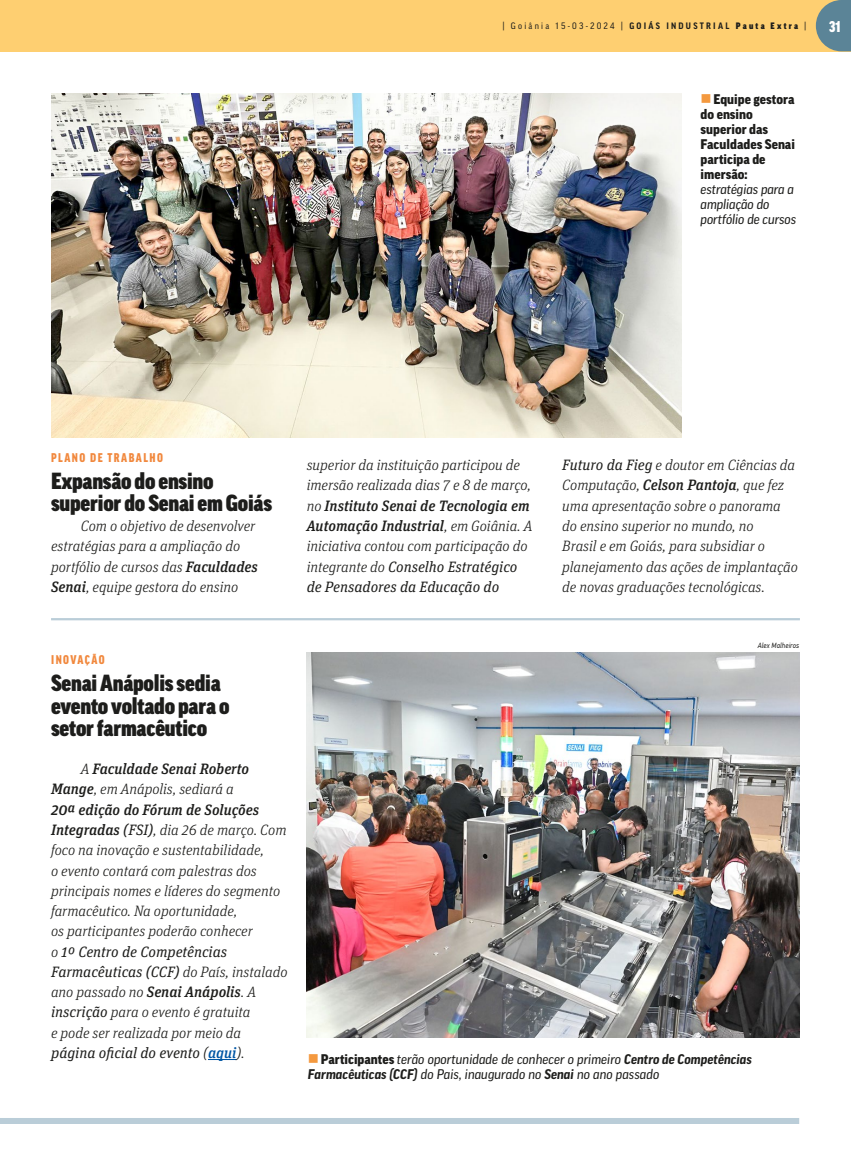
<style>
.page{position:relative;width:851px;height:1149px;background:#fff}
.page>*{position:absolute;margin:0;border:0;box-sizing:border-box;transform-origin:0 0}
.t1{font:22.5px/22.5px "Good Pro Narr Ultra";letter-spacing:-.01em;color:#1d1d1b}
.t2{font:italic 300 15px/20.2px "Unit Slab Pro";color:#1d1d1b}
.t3{font:900 condensed 15px "Good Pro";color:#fff}
.t4{font:italic 13.5px/15px "Good Pro News";color:#1d1d1b}
.t5{font:900 13.5px/15px "Good Pro";color:#1d1d1b}
.t6{font:900 condensed 13.5px "Good Headline Pro";letter-spacing:.11em;color:#f1883d}
.t7{font:9px "Good Pro Narr News";letter-spacing:.25em;color:#1d1d1b}
.t8{font:italic 7.5px "PF Din Text Pro";letter-spacing:.015em;color:#1d1d1b;scale:.9 1}
.s1{font-family:"Good Pro Narr";font-weight:700}
.s2{font-family:"Good Pro Narr Ultra"}
.s3{font-weight:500}
.s4{font-weight:400}
.s5{font-weight:500;color:#0056a4}
.s6{font-family:"Good Pro";font-weight:900;font-style:normal}
.s7{font-family:"Good Pro";font-weight:700}
</style>
<div class="page">
<div style="left:0;top:0;width:850px;height:51px;background:#fecf71"></div>
<div style="left:0;top:1117px;width:799px;height:6px;background:#bacdd8"></div>
<svg style="left:815px;top:0;width:35px;height:51px"></svg>
<img style="left:51px;top:93px;width:630px;height:344px">
<img style="left:306px;top:652px;width:493px;height:385px">
<hr style="left:51px;top:618px;width:748px;height:2px;background:#bacdd8">
<p class="t7" style="left:502px;top:21px;width:305px">| Goiânia 15-03-2024 | <span class="s1">GOIÁS INDUSTRIAL</span> <span class="s2">Pauta Extra</span> |</p>
<p class="t3" style="left:828px;top:18px;width:13px">31</p>
<p class="t5" style="left:700px;top:92px;width:96px;text-indent:13px">Equipe gestora do ensino superior das<br>Faculdades Senai participa de imersão:</p>
<p class="t4" style="left:700px;top:182px;width:97px">estratégias para a ampliação do portfólio de cursos</p>
<p class="t6" style="left:51px;top:451px;width:113px">PLANO DE TRABALHO</p>
<h1 class="t1" style="left:51px;top:469px;width:222px">Expansão do ensino superior do Senai em Goiás</h1>
<p class="t2" style="left:51px;top:515px;width:208px;text-indent:30px">Com o objetivo de desenvolver estratégias para a ampliação do portfólio de cursos das <span class="s3">Faculdades<br>Senai</span>, equipe gestora do ensino</p>
<p class="t2" style="left:306px;top:454px;width:227px">superior da instituição participou de imersão realizada dias 7 e 8 de março, no <span class="s3">Instituto Senai de Tecnologia em Automação Industrial</span>, em Goiânia. A iniciativa contou com participação do integrante do <span class="s4">Conselho Estratégico de Pensadores da Educação do</span></p>
<p class="t2" style="left:562px;top:454px;width:237px"><span class="s4">Futuro da Fieg</span> e doutor em Ciências da Computação, <span class="s3">Celson Pantoja</span>, que fez uma apresentação sobre o panorama do ensino superior no mundo, no<br>Brasil e em Goiás, para subsidiar o planejamento das ações de implantação de novas graduações tecnológicas.</p>
<p class="t6" style="left:51px;top:653px;width:55px">INOVAÇÃO</p>
<h1 class="t1" style="left:51px;top:671px;width:180px">Senai Anápolis sedia evento voltado para o setor farmacêutico</h1>
<p class="t2" style="left:51px;top:758px;width:238px;text-indent:30px">A <span class="s3">Faculdade Senai Roberto Mange</span>, em Anápolis, sediará a<br><span class="s3">20ª edição do Fórum de Soluções Integradas</span> <span class="s4">(FSI)</span>, dia 26 de março. Com foco na inovação e sustentabilidade,<br>o evento contará com palestras dos principais nomes e líderes do segmento farmacêutico. Na oportunidade,<br>os participantes poderão conhecer<br>o <span class="s4">1º Centro de Competências Farmacêuticas (CCF)</span> do País, instalado ano passado no <span class="s3">Senai Anápolis</span>. A <span class="s4">inscrição</span> para o evento é gratuita<br>e pode ser realizada por meio da <span class="s4">página oficial do evento</span> (<span class="s5">aqui</span>).</p>
<p class="t8" style="left:757px;top:641px;width:48px">Alex Malheiros</p>
<p class="t4" style="left:308px;top:1050px;width:445px;text-indent:13px"><span class="s6">Participantes</span> terão oportunidade de conhecer o primeiro <span class="s7">Centro de Competências<br>Farmacêuticas (CCF)</span> do Pais, inaugurado no <span class="s7">Senai</span> no ano passado</p>
</div>
